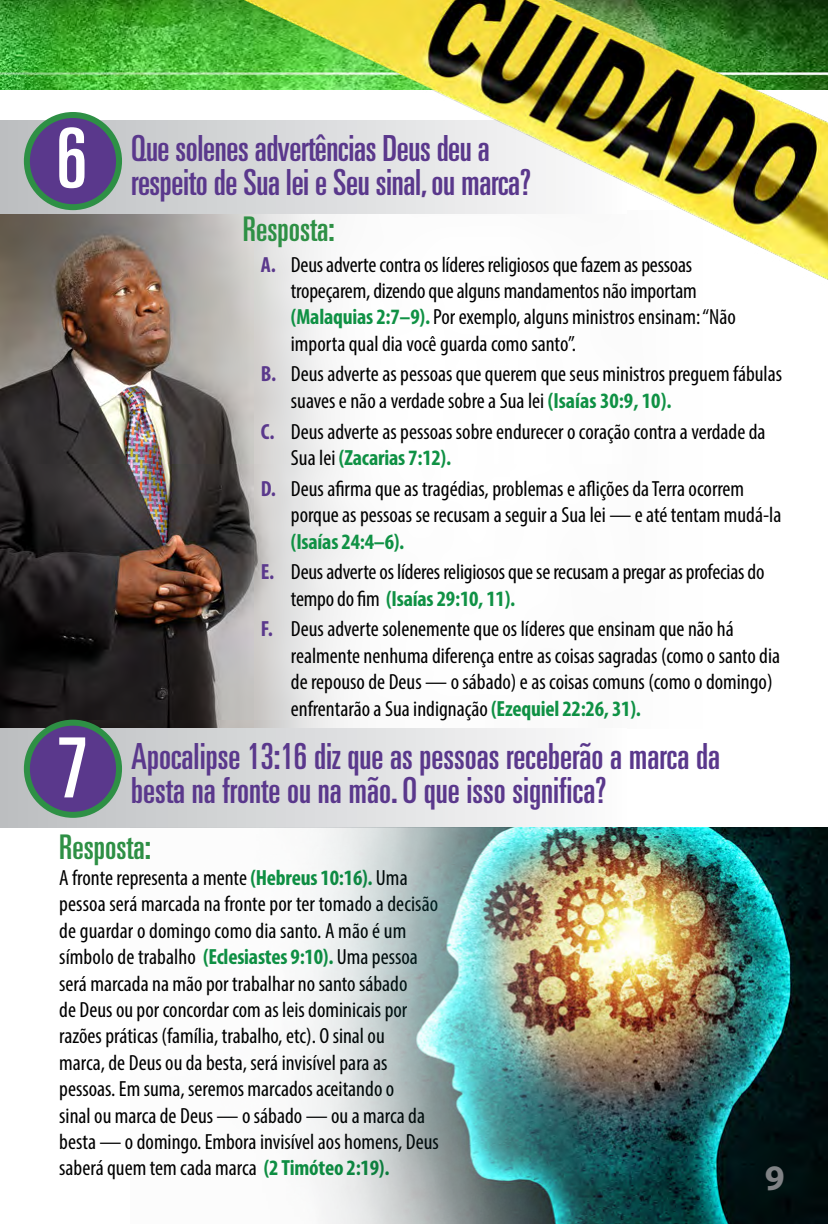
<style>
.page{position:relative;width:828px;height:1224px;background:#fff}
.page>*{position:absolute;margin:0;border:0;box-sizing:border-box;transform-origin:0 0}
.t1{font:ultra-condensed 83px "Univers";color:#fff}
.t2{font:ultra-condensed 36px/34px "Univers";color:#5a388c}
.t3{font:700 36px "Myriad Pro";color:#808285}
.t4{font:ultra-condensed 34px "Univers";color:#2e9045}
.t5{font:condensed 22px/26.4px "Myriad Pro";color:#000}
.s1{font-weight:700;color:#5a388c}
.s2{font-weight:700;color:#0f9144}
</style>
<div class="page">
<img style="left:0;top:213px;width:356px;height:515px">
<img style="left:0;top:0;width:233px;height:90px">
<div style="left:0;top:728px;width:626px;height:100px;background:linear-gradient(to right,#b4bbb9,#fffcff)"></div>
<div style="left:27px;top:723px;width:92px;height:92px;background:#5a388c;border-radius:50%"></div>
<div style="left:24px;top:720px;width:98px;height:98px;border:6px solid #2e9045;border-radius:50%"></div>
<img style="left:301px;top:828px;width:527px;height:396px">
<svg style="left:0;top:120px;width:233px;height:93px;background:#c5cac9"></svg>
<div style="left:27px;top:115px;width:92px;height:92px;background:#5a388c;border-radius:50%"></div>
<div style="left:24px;top:112px;width:98px;height:98px;border:6px solid #2e9045;border-radius:50%"></div>
<img style="left:233px;top:0;width:595px;height:376px">
<h1 class="t1" style="left:56px;top:111px;width:32px">6</h1>
<h2 class="t2" style="left:131px;top:131px;width:360px">Que solenes advertências Deus deu a</h2>
<h2 class="t2" style="left:131px;top:165px;width:402px">respeito de Sua lei e Seu sinal, ou marca?</h2>
<h3 class="t4" style="left:243px;top:209px;width:93px">Resposta:</h3>
<p class="t5" style="left:291px;top:251px;width:446px;text-indent:-30px"><span class="s1">A.</span> Deus adverte contra os líderes religiosos que fazem as pessoas tropeçarem, dizendo que alguns mandamentos não importam <span class="s2">(Malaquias 2:7–9).</span> Por exemplo, alguns ministros ensinam: “Não importa qual dia você guarda como santo”.</p>
<p class="t5" style="left:291px;top:361px;width:493px;text-indent:-30px"><span class="s1">B.</span> Deus adverte as pessoas que querem que seus ministros preguem fábulas suaves e não a verdade sobre a Sua lei <span class="s2">(Isaías 30:9, 10).</span></p>
<p class="t5" style="left:291px;top:418px;width:476px;text-indent:-30px"><span class="s1">C.</span> Deus adverte as pessoas sobre endurecer o coração contra a verdade da<br>Sua lei <span class="s2">(Zacarias 7:12).</span></p>
<p class="t5" style="left:291px;top:475px;width:492px;text-indent:-30px"><span class="s1">D.</span> Deus afirma que as tragédias, problemas e aflições da Terra ocorrem porque as pessoas se recusam a seguir a Sua lei — e até tentam mudá-la</p>
<p class="t5" style="left:261px;top:526px;width:505px;line-height:30.8px;text-indent:30px"><span class="s2">(Isaías 24:4–6).<br></span><span class="s1">E.</span> Deus adverte os líderes religiosos que se recusam a pregar as profecias do</p>
<p class="t5" style="left:261px;top:583px;width:474px;line-height:30.8px;text-indent:30px">tempo do fim <span class="s2">(Isaías 29:10, 11).<br></span><span class="s1">F.</span> Deus adverte solenemente que os líderes que ensinam que não há</p>
<p class="t5" style="left:291px;top:642px;width:491px">realmente nenhuma diferença entre as coisas sagradas (como o santo dia de repouso de Deus — o sábado) e as coisas comuns (como o domingo) enfrentarão a Sua indignação <span class="s2">(Ezequiel 22:26, 31).</span></p>
<h1 class="t1" style="left:57px;top:721px;width:32px">7</h1>
<h2 class="t2" style="left:131px;top:739px;width:591px">Apocalipse 13:16 diz que as pessoas receberão a marca da besta na fronte ou na mão. O que isso significa?</h2>
<h3 class="t4" style="left:59px;top:827px;width:93px">Resposta:</h3>
<p class="t5" style="left:59px;top:864px;width:381px">A fronte representa a mente <span class="s2">(Hebreus 10:16).</span> Uma pessoa será marcada na fronte por ter tomado a decisão de guardar o domingo como dia santo. A mão é um símbolo de trabalho <span class="s2">(Eclesiastes 9:10).</span> Uma pessoa será marcada na mão por trabalhar no santo sábado<br>de Deus ou por concordar com as leis dominicais por razões práticas (família, trabalho, etc). O sinal ou<br>marca, de Deus ou da besta, será invisível para as pessoas. Em suma, seremos marcados aceitando o<br>sinal ou marca de Deus — o sábado — ou a marca da besta — o domingo. Embora invisível aos homens, Deus saberá quem tem cada marca <span class="s2">(2 Timóteo 2:19).</span></p>
<h2 class="t3" style="left:765px;top:1155px;width:21px">9</h2>
</div>
